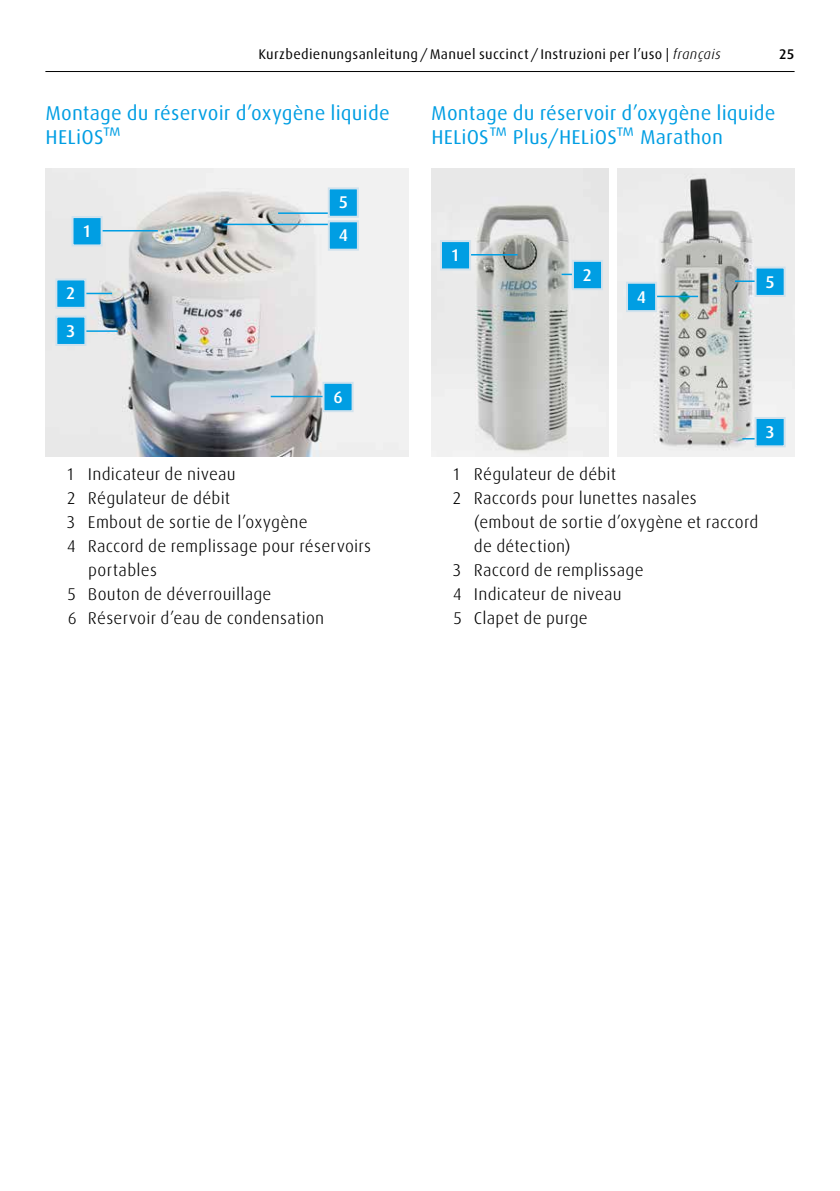
<style>
.page{position:relative;width:840px;height:1191px;background:#fff}
.page>*{position:absolute;margin:0;border:0;box-sizing:border-box;transform-origin:0 0}
.t1{font:20px/24px "Linde Dax Global";letter-spacing:.005em;color:#009ee3}
.t2{font:300 17px "Linde Dax Global";letter-spacing:.01em;color:#000}
.t3{font:500 17px "Linde Dax Global";color:#fff}
.t4{font:14px "Linde Dax Global";letter-spacing:.02em;color:#000}
.t5{font:500 14px "Linde Dax Global";color:#000}
.s1{font-weight:300;font-style:italic}
</style>
<div class="page">
<hr style="left:45px;top:71px;width:749px;height:1px;background:#000">
<img style="left:45px;top:168px;width:363px;height:288px">
<img style="left:617px;top:168px;width:177px;height:288px">
<img style="left:431px;top:168px;width:177px;height:288px">
<hr style="left:98px;top:230px;width:60px;height:1px;background:#009ee3">
<hr style="left:81px;top:293px;width:31px;height:1px;background:#009ee3">
<div style="left:72px;top:217px;width:30px;height:28px;background:#009ee3"></div>
<div style="left:71px;top:216px;width:32px;height:30px;border:2px solid #d1e2ed"></div>
<div style="left:56px;top:279px;width:29px;height:29px;background:#009ee3"></div>
<div style="left:55px;top:278px;width:31px;height:31px;border:2px solid #d1e2ed"></div>
<hr style="left:278px;top:212px;width:59px;height:2px;background:#009ee3">
<div style="left:328px;top:188px;width:29px;height:29px;background:#009ee3"></div>
<div style="left:327px;top:187px;width:31px;height:31px;border:2px solid #d1e2ed"></div>
<hr style="left:81px;top:330px;width:37px;height:2px;background:#009ee3">
<hr style="left:270px;top:396px;width:60px;height:1px;background:#009ee3">
<div style="left:56px;top:316px;width:29px;height:29px;background:#009ee3"></div>
<div style="left:55px;top:315px;width:31px;height:31px;border:2px solid #d1e2ed"></div>
<div style="left:323px;top:383px;width:29px;height:28px;background:#009ee3"></div>
<div style="left:322px;top:382px;width:31px;height:30px;border:2px solid #d1e2ed"></div>
<hr style="left:223px;top:224px;width:109px;height:1px;background:#009ee3">
<div style="left:328px;top:221px;width:30px;height:29px;background:#009ee3"></div>
<div style="left:327px;top:220px;width:32px;height:31px;border:2px solid #d1e2ed"></div>
<hr style="left:458px;top:254px;width:59px;height:1px;background:#009ee3">
<div style="left:440px;top:241px;width:30px;height:28px;background:#009ee3"></div>
<div style="left:439px;top:240px;width:32px;height:30px;border:2px solid #d1e2ed"></div>
<hr style="left:654px;top:296px;width:43px;height:1px;background:#009ee3">
<hr style="left:734px;top:280px;width:38px;height:2px;background:#009ee3">
<div style="left:572px;top:261px;width:29px;height:28px;background:#009ee3"></div>
<div style="left:571px;top:260px;width:31px;height:30px;border:2px solid #d1e2ed"></div>
<div style="left:626px;top:283px;width:29px;height:28px;background:#009ee3"></div>
<div style="left:625px;top:282px;width:31px;height:30px;border:2px solid #d1e2ed"></div>
<div style="left:755px;top:267px;width:29px;height:29px;background:#009ee3"></div>
<div style="left:754px;top:266px;width:31px;height:31px;border:2px solid #d1e2ed"></div>
<svg style="left:742px;top:438px;width:12px;height:1px"></svg>
<div style="left:755px;top:418px;width:29px;height:28px;background:#009ee3"></div>
<div style="left:754px;top:417px;width:31px;height:30px;border:2px solid #d1e2ed"></div>
<p class="t4" style="left:258px;top:46px;width:463px">Kurzbedienungsanleitung/Manuel succinct/Instruzioni per l’uso | <span class="s1">français</span></p>
<p class="t5" style="left:778px;top:46px;width:17px">25</p>
<p class="t1" style="left:45px;top:101px;width:345px">Montage du réservoir d’oxygène liquide<br>HELiOS™</p>
<p class="t3" style="left:82px;top:221px;width:11px">1</p>
<p class="t3" style="left:66px;top:284px;width:11px">2</p>
<p class="t3" style="left:66px;top:321px;width:11px">3</p>
<p class="t3" style="left:338px;top:193px;width:11px">5</p>
<p class="t3" style="left:338px;top:225px;width:11px">4</p>
<p class="t3" style="left:333px;top:387px;width:11px">6</p>
<p class="t2" style="left:66px;top:464px;width:171px">1 Indicateur de niveau</p>
<p class="t2" style="left:67px;top:488px;width:165px">2 Régulateur de débit</p>
<p class="t2" style="left:66px;top:512px;width:243px">3 Embout de sortie de l’oxygène</p>
<p class="t2" style="left:67px;top:536px;width:305px">4 Raccord de remplissage pour réservoirs</p>
<p class="t2" style="left:88px;top:560px;width:70px">portables</p>
<p class="t2" style="left:67px;top:584px;width:206px">5 Bouton de déverrouillage</p>
<p class="t2" style="left:68px;top:608px;width:258px">6 Réservoir d’eau de condensation</p>
<p class="t1" style="left:431px;top:101px;width:345px">Montage du réservoir d’oxygène liquide<br>HELiOS™ Plus/HELiOS™ Marathon</p>
<p class="t3" style="left:450px;top:245px;width:11px">1</p>
<p class="t3" style="left:582px;top:265px;width:11px">2</p>
<p class="t3" style="left:636px;top:287px;width:11px">4</p>
<p class="t3" style="left:765px;top:272px;width:11px">5</p>
<p class="t3" style="left:765px;top:422px;width:11px">3</p>
<p class="t2" style="left:452px;top:464px;width:166px">1 Régulateur de débit</p>
<p class="t2" style="left:452px;top:488px;width:245px">2 Raccords pour lunettes nasales</p>
<p class="t2" style="left:473px;top:512px;width:286px">(embout de sortie d’oxygène et raccord</p>
<p class="t2" style="left:473px;top:536px;width:98px">de détection)</p>
<p class="t2" style="left:452px;top:560px;width:193px">3 Raccord de remplissage</p>
<p class="t2" style="left:452px;top:584px;width:170px">4 Indicateur de niveau</p>
<p class="t2" style="left:453px;top:608px;width:136px">5 Clapet de purge</p>
</div>
